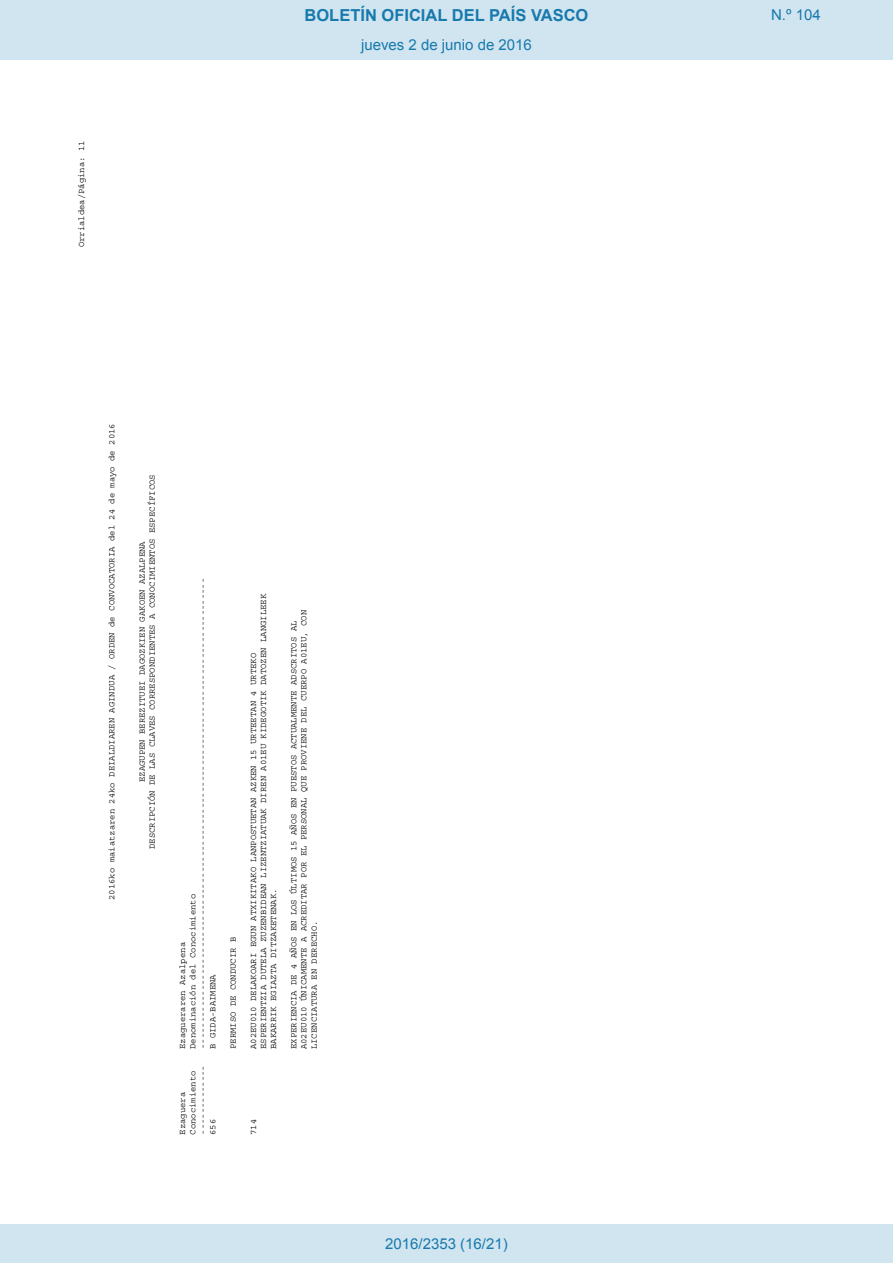
<style>
.page{position:relative;width:893px;height:1263px;background:#fff}
.page>*{position:absolute;margin:0;border:0;box-sizing:border-box;transform-origin:0 0}
.t1{font:700 16.5px "Arial";color:#1879ad}
.Paginacion_Centro{font:15px "Arial";color:#1879ad}
.t2{font:8.85px/10.1px "Courier Std";letter-spacing:.005em;color:#000}
</style>
<div class="page">
<div style="left:0;top:0;width:893px;height:60px;background:#d0e5f0"></div>
<div style="left:0;top:1225px;width:893px;height:38px;background:#d0e5f0"></div>
<p class="t2" style="left:76px;top:247px;width:109px;rotate:-90deg">Orrialdea/Página: 11</p>
<h1 class="t1" style="left:305px;top:4px;width:285px">BOLETÍN OFICIAL DEL PAÍS VASCO</h1>
<h2 class="Paginacion_Centro" style="left:771px;top:5px;width:51px">N.º 104</h2>
<h2 class="Paginacion_Centro" style="left:361px;top:35px;width:172px">jueves 2 de junio de 2016</h2>
<p class="t2" style="left:107px;top:900px;width:478px;rotate:-90deg">2016ko maiatzaren 24ko DEIALDIAREN AGINDUA / ORDEN de CONVOCATORIA del 24 de mayo de 2016</p>
<p class="t2" style="left:137px;top:849px;width:376px;text-align:center;rotate:-90deg">EZAGUPEN BEREZITUEI DAGOZKIEN GAKOEN AZALPENA<br>DESCRIPCIÓN DE LAS CLAVES CORRESPONDIENTES A CONOCIMIENTOS ESPECÍFICOS</p>
<p class="t2" style="left:198px;top:1049px;width:473px;rotate:-90deg">----------------------------------------------------------------------------------------</p>
<p class="t2" style="left:188px;top:1049px;width:157px;rotate:-90deg">Denominación del Conocimiento</p>
<p class="t2" style="left:178px;top:1049px;width:109px;rotate:-90deg">Ezagueraren Azalpena</p>
<p class="t2" style="left:208px;top:1049px;width:76px;rotate:-90deg">B GIDA-BAIMENA</p>
<p class="t2" style="left:198px;top:1135px;width:71px;rotate:-90deg">-------------</p>
<p class="t2" style="left:188px;top:1135px;width:66px;rotate:-90deg">Conocimiento</p>
<p class="t2" style="left:178px;top:1135px;width:44px;rotate:-90deg">Ezaguera</p>
<p class="t2" style="left:208px;top:1135px;width:18px;rotate:-90deg">656</p>
<p class="t2" style="left:228px;top:1049px;width:114px;rotate:-90deg">PERMISO DE CONDUCIR B</p>
<p class="t2" style="left:248px;top:1049px;width:457px;rotate:-90deg">A02EU010 DELAKOARI EGUN ATXIKITAKO LANPOSTUETAN AZKEN 15 URTEETAN 4 URTEKO<br>ESPERIENTZIA DUTELA ZUZENBIDEAN LIZENTZIATUAK DIREN A01EU KIDEGOTIK DATOZEN LANGILEEK<br>BAKARRIK EGIAZTA DITZAKETENAK.</p>
<p class="t2" style="left:289px;top:1049px;width:441px;rotate:-90deg">EXPERIENCIA DE 4 AÑOS EN LOS ÚLTIMOS 15 AÑOS EN PUESTOS ACTUALMENTE ADSCRITOS AL<br>A02EU010 ÚNICAMENTE A ACREDITAR POR EL PERSONAL QUE PROVIENE DEL CUERPO A01EU, CON<br>LICENCIATURA EN DERECHO.</p>
<p class="t2" style="left:248px;top:1135px;width:18px;rotate:-90deg">714</p>
<p class="Paginacion_Centro" style="left:385px;top:1234px;width:124px">2016/2353 (16/21)</p>
</div>
